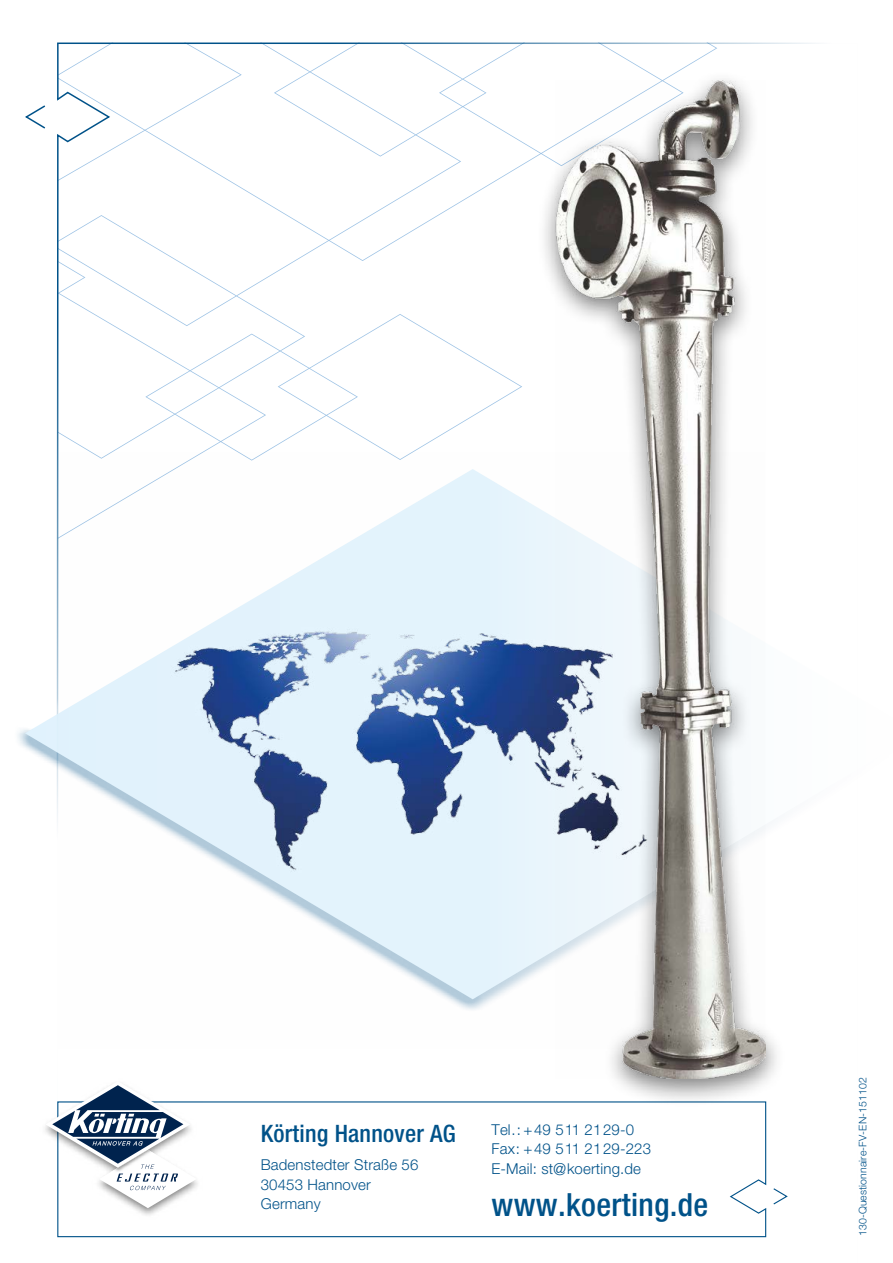
<style>
.page{position:relative;width:893px;height:1263px;background:#fff}
.page>*{position:absolute;margin:0;border:0;box-sizing:border-box;transform-origin:0 0}
.t1{font:500 condensed 31.95px "Helvetica Neue LT";letter-spacing:.01em;color:#005289}
.t2{font:500 condensed 24px "Helvetica Neue LT";letter-spacing:.01em;color:#005289}
.t3{font:300 15px/19.5px "Helvetica Neue LT";letter-spacing:.01em;color:#005289}
.t4{font:300 10.5px "Helvetica Neue LT";letter-spacing:.01em;color:#005289}
.s1{font-size:16.5px}
</style>
<div class="page">
<svg style="left:25px;top:42px;width:790px;height:414px"></svg>
<svg style="left:57px;top:1101px;width:731px;height:137px"></svg>
<img style="left:57px;top:1101px;width:146px;height:118px">
<svg style="left:45px;top:1085px;width:152px;height:123px"></svg>
<div style="left:536px;top:70px;width:250px;height:1038px;background:#000;opacity:.5"></div>
<img style="left:556px;top:81px;width:209px;height:998px">
<img style="left:57px;top:452px;width:708px;height:597px">
<p class="t2" style="left:261px;top:1119px;width:196px">Körting Hannover AG</p>
<p class="t3" style="left:261px;top:1155px;width:159px">Badenstedter Straße 56<br>30453 Hannover<br>Germany</p>
<p class="t3" style="left:491px;top:1119px;width:161px">Tel.: +49 511 2129-0<br>Fax: +49 511 2129-223<br>E-Mail: st<span class="s1">@</span>koerting.de</p>
<p class="t1" style="left:491px;top:1185px;width:218px">www.koerting.de</p>
<p class="t4" style="left:856px;top:1236px;width:160px;rotate:-90deg">130-Questionnaire-FV-EN-151102</p>
</div>
